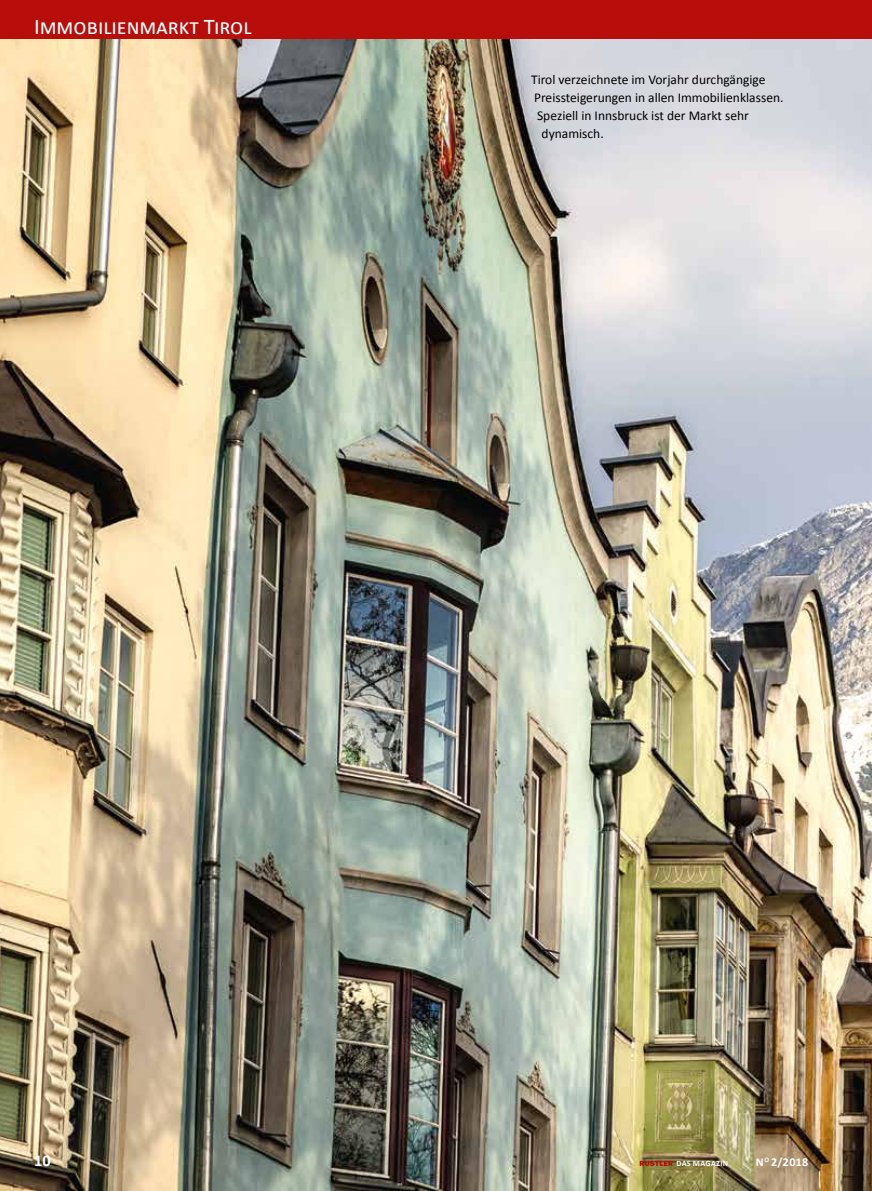
<style>
.page{position:relative;width:872px;height:1191px;background:#fff}
.page>*{position:absolute;margin:0;border:0;box-sizing:border-box;transform-origin:0 0}
.t1{font:22.5px "Calibri";color:#fff}
.t2{font:700 16.5px "Calibri";color:#fff}
.t3{font:13.5px "Calibri";color:#000}
.t4{font:700 12px "Calibri";color:#fff}
.t5{font:700 8.1px "Calibri";letter-spacing:.04em;color:#fff}
</style>
<div class="page">
<img style="left:0;top:38px;width:872px;height:1153px">
<div style="left:0;top:0;width:872px;height:38px;background:#b70e0c"></div>
<svg style="left:639px;top:1160px;width:34px;height:6px"></svg>
<h1 class="t1" style="left:34px;top:13px;width:219px">Immobilienmarkt Tirol</h1>
<p class="t3" style="left:531px;top:71px;width:236px">Tirol verzeichnete im Vorjahr durchgängige</p>
<p class="t3" style="left:534px;top:89px;width:251px">Preissteigerungen in allen Immobilienklassen.</p>
<p class="t3" style="left:537px;top:107px;width:213px">Speziell in Innsbruck ist der Markt sehr</p>
<p class="t3" style="left:541px;top:125px;width:64px">dynamisch.</p>
<p class="t2" style="left:34px;top:1150px;width:18px">10</p>
<p class="t4" style="left:755px;top:1154px;width:54px">N<sup>O</sup> 2/2018</p>
<p class="t5" style="left:676px;top:1158px;width:53px">DAS MAGAZIN</p>
</div>
